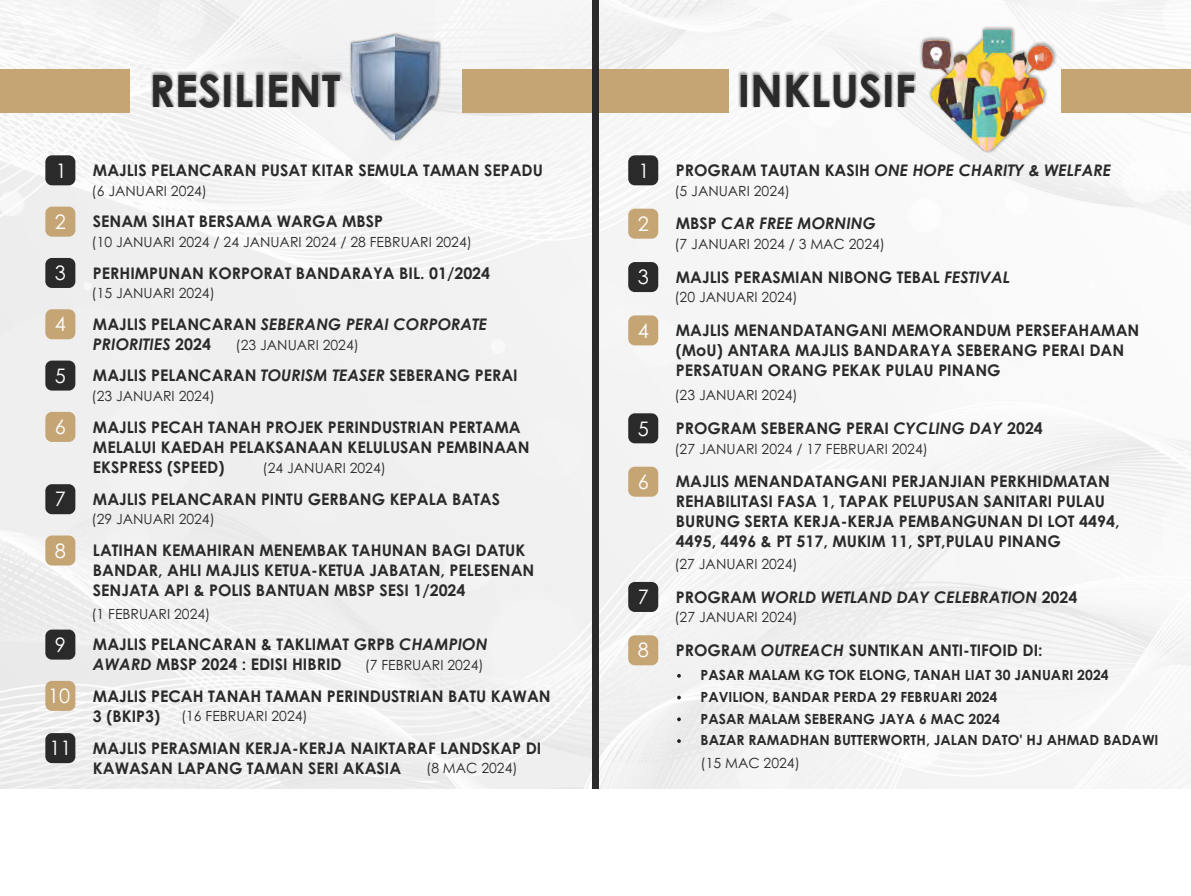
<style>
.page{position:relative;width:1191px;height:896px;background:#fff}
.page>*{position:absolute;margin:0;border:0;box-sizing:border-box;transform-origin:0 0}
.t1{font:700 44.6px "Century Gothic";color:#2a2a2a}
.t2{font:20px "Century Gothic";color:#fff}
.t3{font:700 16px/20px "Century Gothic";color:#2a2a2a}
.t4{font:italic 700 16px/20px "Century Gothic";color:#2a2a2a}
.t5{font:14px "Century Gothic";color:#2a2a2a}
.t6{font:700 14px/21.8px "Century Gothic";color:#2a2a2a}
.s1{font-style:normal}
.s2{font-style:italic}
.s3{font-weight:400;font-size:20px;color:#fff}
</style>
<div class="page">
<img style="left:0;top:0;width:1190px;height:788px">
<div style="left:347px;top:32px;width:96px;height:112px;background:#231f20;opacity:.49"></div>
<img style="left:352px;top:36px;width:87px;height:103px">
<div style="left:148px;top:69px;width:196px;height:43px;background:#231f20;opacity:.49"></div>
<div style="left:736px;top:69px;width:182px;height:43px;background:#231f20;opacity:.49"></div>
<div style="left:916px;top:24px;width:142px;height:133px;background:#231f20;opacity:.49"></div>
<img style="left:922px;top:30px;width:130px;height:121px">
<div style="left:45px;top:155px;width:30px;height:30px;background:#2a2a2a;border-radius:7px"></div>
<div style="left:45px;top:207px;width:30px;height:30px;background:#c6a575;border-radius:7px"></div>
<div style="left:45px;top:258px;width:30px;height:30px;background:#2a2a2a;border-radius:7px"></div>
<div style="left:45px;top:309px;width:30px;height:30px;background:#c6a575;border-radius:7px"></div>
<div style="left:45px;top:360px;width:30px;height:30px;background:#2a2a2a;border-radius:7px"></div>
<div style="left:45px;top:412px;width:30px;height:30px;background:#c6a575;border-radius:7px"></div>
<div style="left:45px;top:484px;width:30px;height:30px;background:#2a2a2a;border-radius:7px"></div>
<div style="left:45px;top:535px;width:30px;height:30px;background:#c6a575;border-radius:7px"></div>
<div style="left:45px;top:629px;width:30px;height:30px;background:#2a2a2a;border-radius:7px"></div>
<div style="left:45px;top:681px;width:30px;height:30px;background:#c6a575;border-radius:7px"></div>
<div style="left:45px;top:733px;width:30px;height:30px;background:#2a2a2a;border-radius:7px"></div>
<div style="left:0;top:69px;width:130px;height:43px;background:#c6a575"></div>
<div style="left:461px;top:69px;width:130px;height:43px;background:#c6a575"></div>
<div style="left:598px;top:69px;width:130px;height:43px;background:#c6a575"></div>
<div style="left:1060px;top:69px;width:130px;height:43px;background:#c6a575"></div>
<div style="left:591px;top:0;width:7px;height:788px;background:#2a2a2a"></div>
<div style="left:628px;top:155px;width:30px;height:30px;background:#2a2a2a;border-radius:7px"></div>
<div style="left:628px;top:209px;width:30px;height:30px;background:#c6a575;border-radius:7px"></div>
<div style="left:628px;top:262px;width:30px;height:30px;background:#2a2a2a;border-radius:7px"></div>
<div style="left:628px;top:315px;width:30px;height:30px;background:#c6a575;border-radius:7px"></div>
<div style="left:628px;top:413px;width:30px;height:30px;background:#2a2a2a;border-radius:7px"></div>
<div style="left:628px;top:467px;width:30px;height:30px;background:#c6a575;border-radius:7px"></div>
<div style="left:628px;top:582px;width:30px;height:30px;background:#2a2a2a;border-radius:7px"></div>
<div style="left:628px;top:635px;width:30px;height:30px;background:#c6a575;border-radius:7px"></div>
<svg style="left:677px;top:674px;width:4px;height:4px"></svg>
<svg style="left:677px;top:696px;width:4px;height:3px"></svg>
<svg style="left:677px;top:717px;width:4px;height:4px"></svg>
<svg style="left:677px;top:739px;width:4px;height:4px"></svg>
<h1 class="t1" style="left:149px;top:73px;width:193px">RESILIENT</h1>
<h1 class="t1" style="left:737px;top:73px;width:180px">INKLUSIF</h1>
<p class="t2" style="left:56px;top:162px;width:13px">1</p>
<p class="t3" style="left:93px;top:162px;width:451px">MAJLIS PELANCARAN PUSAT KITAR SEMULA TAMAN SEPADU</p>
<p class="t5" style="left:92px;top:185px;width:117px">(6 JANUARI 2024)</p>
<p class="t2" style="left:55px;top:214px;width:13px">2</p>
<p class="t3" style="left:93px;top:213px;width:291px">SENAM SIHAT BERSAMA WARGA MBSP</p>
<p class="t5" style="left:92px;top:236px;width:382px">(10 JANUARI 2024 / 24 JANUARI 2024 / 28 FEBRUARI 2024)</p>
<p class="t2" style="left:55px;top:265px;width:13px">3</p>
<p class="t3" style="left:93px;top:264px;width:399px">PERHIMPUNAN KORPORAT BANDARAYA BIL. 01/2024</p>
<p class="t5" style="left:92px;top:288px;width:125px">(15 JANUARI 2024)</p>
<p class="t2" style="left:55px;top:316px;width:13px">4</p>
<p class="t4" style="left:93px;top:316px;width:396px"><span class="s1">MAJLIS PELANCARAN</span> SEBERANG PERAI CORPORATE<br>PRIORITIES <span class="s1">2024</span></p>
<p class="t5" style="left:236px;top:339px;width:125px">(23 JANUARI 2024)</p>
<p class="t2" style="left:55px;top:368px;width:13px">5</p>
<p class="t3" style="left:93px;top:367px;width:426px">MAJLIS PELANCARAN <span class="s2">TOURISM TEASER</span> SEBERANG PERAI</p>
<p class="t5" style="left:92px;top:390px;width:125px">(23 JANUARI 2024)</p>
<p class="t2" style="left:55px;top:419px;width:13px">6</p>
<p class="t3" style="left:93px;top:418px;width:438px">MAJLIS PECAH TANAH PROJEK PERINDUSTRIAN PERTAMA<br>MELALUI KAEDAH PELAKSANAAN KELULUSAN PEMBINAAN<br>EKSPRESS (SPEED)</p>
<p class="t5" style="left:263px;top:463px;width:125px">(24 JANUARI 2024)</p>
<p class="t2" style="left:55px;top:491px;width:13px">7</p>
<p class="t3" style="left:93px;top:490px;width:409px">MAJLIS PELANCARAN PINTU GERBANG KEPALA BATAS</p>
<p class="t5" style="left:92px;top:514px;width:125px">(29 JANUARI 2024)</p>
<p class="t2" style="left:55px;top:543px;width:13px">8</p>
<p class="t3" style="left:93px;top:542px;width:443px">LATIHAN KEMAHIRAN MENEMBAK TAHUNAN BAGI DATUK<br>BANDAR, AHLI MAJLIS KETUA-KETUA JABATAN, PELESENAN<br>SENJATA API &amp; POLIS BANTUAN MBSP SESI 1/2024</p>
<p class="t5" style="left:91px;top:608px;width:120px">(1 FEBRUARI 2024)</p>
<p class="t2" style="left:55px;top:637px;width:13px">9</p>
<p class="t3" style="left:93px;top:636px;width:396px">MAJLIS PELANCARAN &amp; TAKLIMAT GRPB <span class="s2">CHAMPION<br>AWARD</span> MBSP 2024 : EDISI HIBRID</p>
<p class="t5" style="left:365px;top:659px;width:120px">(7 FEBRUARI 2024)</p>
<p class="t3" style="left:93px;top:687px;width:459px;text-indent:-45px"><span class="s3">10</span> MAJLIS PECAH TANAH TAMAN PERINDUSTRIAN BATU KAWAN<br>3 (BKIP3)</p>
<p class="t5" style="left:181px;top:710px;width:128px">(16 FEBRUARI 2024)</p>
<p class="t3" style="left:93px;top:739px;width:450px;text-indent:-44px"><span class="s3">11</span> MAJLIS PERASMIAN KERJA-KERJA NAIKTARAF LANDSKAP DI<br>KAWASAN LAPANG TAMAN SERI AKASIA</p>
<p class="t5" style="left:426px;top:763px;width:93px">(8 MAC 2024)</p>
<p class="t2" style="left:638px;top:162px;width:13px">1</p>
<p class="t4" style="left:676px;top:162px;width:437px"><span class="s1">PROGRAM TAUTAN KASIH</span> ONE HOPE CHARITY &amp; WELFARE</p>
<p class="t5" style="left:674px;top:185px;width:117px">(5 JANUARI 2024)</p>
<p class="t2" style="left:638px;top:216px;width:13px">2</p>
<p class="t4" style="left:676px;top:215px;width:202px"><span class="s1">MBSP</span> CAR FREE MORNING</p>
<p class="t5" style="left:674px;top:238px;width:212px">(7 JANUARI 2024 / 3 MAC 2024)</p>
<p class="t2" style="left:638px;top:269px;width:13px">3</p>
<p class="t3" style="left:676px;top:268px;width:336px">MAJLIS PERASMIAN NIBONG TEBAL <span class="s2">FESTIVAL</span></p>
<p class="t5" style="left:674px;top:292px;width:125px">(20 JANUARI 2024)</p>
<p class="t2" style="left:638px;top:323px;width:13px">4</p>
<p class="t3" style="left:676px;top:322px;width:465px">MAJLIS MENANDATANGANI MEMORANDUM PERSEFAHAMAN (MoU) ANTARA MAJLIS BANDARAYA SEBERANG PERAI DAN<br>PERSATUAN ORANG PEKAK PULAU PINANG</p>
<p class="t5" style="left:674px;top:390px;width:125px">(23 JANUARI 2024)</p>
<p class="t2" style="left:638px;top:420px;width:13px">5</p>
<p class="t3" style="left:676px;top:420px;width:368px">PROGRAM SEBERANG PERAI <span class="s2">CYCLING DAY</span> 2024</p>
<p class="t5" style="left:674px;top:443px;width:255px">(27 JANUARI 2024 / 17 FEBRUARI 2024)</p>
<p class="t2" style="left:638px;top:474px;width:13px">6</p>
<p class="t3" style="left:676px;top:473px;width:445px">MAJLIS MENANDATANGANI PERJANJIAN PERKHIDMATAN REHABILITASI FASA 1, TAPAK PELUPUSAN SANITARI PULAU BURUNG SERTA KERJA-KERJA PEMBANGUNAN DI LOT 4494, 4495, 4496 &amp; PT 517, MUKIM 11, SPT,PULAU PINANG</p>
<p class="t5" style="left:674px;top:558px;width:125px">(27 JANUARI 2024)</p>
<p class="t2" style="left:638px;top:589px;width:13px">7</p>
<p class="t4" style="left:676px;top:588px;width:403px"><span class="s1">PROGRAM</span> WORLD WETLAND DAY CELEBRATION <span class="s1">2024</span></p>
<p class="t5" style="left:674px;top:612px;width:125px">(27 JANUARI 2024)</p>
<p class="t2" style="left:638px;top:642px;width:13px">8</p>
<p class="t3" style="left:676px;top:642px;width:368px">PROGRAM <span class="s2">OUTREACH</span> SUNTIKAN ANTI-TIFOID DI:</p>
<p class="t6" style="left:700px;top:665px;width:459px">PASAR MALAM KG TOK ELONG, TANAH LIAT 30 JANUARI 2024<br>PAVILION, BANDAR PERDA 29 FEBRUARI 2024<br>PASAR MALAM SEBERANG JAYA 6 MAC 2024<br>BAZAR RAMADHAN BUTTERWORTH, JALAN DATO' HJ AHMAD BADAWI</p>
<p class="t5" style="left:700px;top:757px;width:101px">(15 MAC 2024)</p>
</div>
